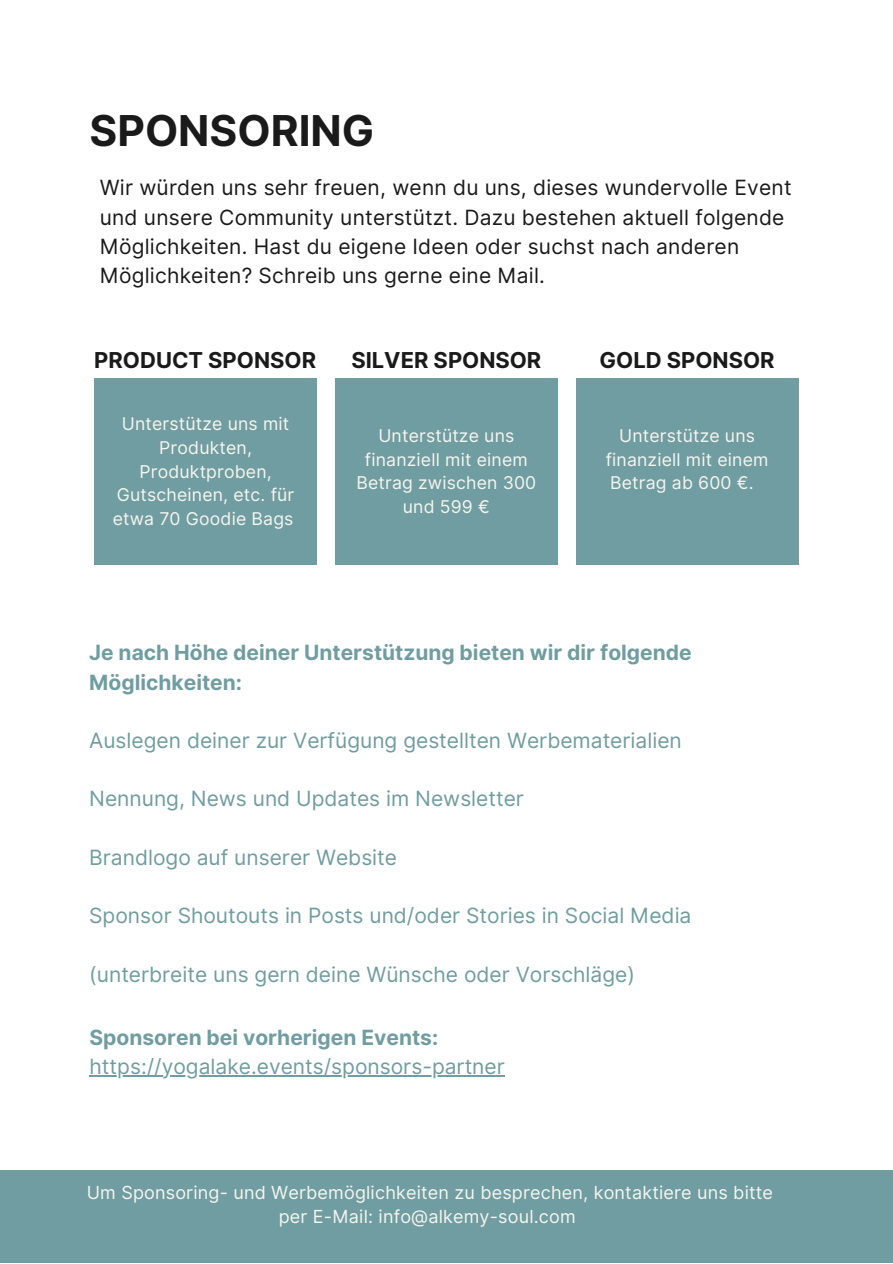
<style>
.page{position:relative;width:893px;height:1264px;background:#fff}
.page>*{position:absolute;margin:0;border:0;box-sizing:border-box;transform-origin:0 0}
.t1{font:700 42.6px "Inter";color:#1b1a1a}
.t2{font:700 21.9px "Inter";color:#1b1a1a}
.t3{font:21px "Inter";color:#709da1}
.t4{font:21px/29.2px "Inter";letter-spacing:.01em;color:#1b1a1a}
.t5{font:700 21px/29.2px "Inter";color:#709da1}
.t6{font:18px/24.8px "Inter";letter-spacing:.01em;color:#f5f5ef;text-align:center}
.t7{font:17.55px/23.5px "Inter";letter-spacing:.01em;color:#f5f5ef;text-align:center}
</style>
<div class="page">
<div style="left:0;top:1170px;width:892px;height:92px;background:#709da1"></div>
<div style="left:94px;top:378px;width:223px;height:187px;background:#709da1"></div>
<div style="left:335px;top:378px;width:222px;height:187px;background:#709da1"></div>
<div style="left:575px;top:378px;width:223px;height:187px;background:#709da1"></div>
<hr style="left:90px;top:1075px;width:415px;height:1px;background:#709da1">
<p class="t1" style="left:90px;top:105px;width:286px">SPONSORING</p>
<p class="t4" style="left:100px;top:173px;width:693px">Wir würden uns sehr freuen, wenn du uns, dieses wundervolle Event und unsere Community unterstützt. Dazu bestehen aktuell folgende Möglichkeiten. Hast du eigene Ideen oder suchst nach anderen Möglichkeiten? Schreib uns gerne eine Mail.</p>
<p class="t2" style="left:94px;top:347px;width:223px">PRODUCT SPONSOR</p>
<p class="t7" style="left:113px;top:412px;width:183px">Unterstütze uns mit<br>Produkten,<br>Produktproben,<br>Gutscheinen, etc. für etwa 70 Goodie Bags</p>
<p class="t2" style="left:351px;top:347px;width:191px">SILVER SPONSOR</p>
<p class="t7" style="left:356px;top:424px;width:181px">Unterstütze uns finanziell mit einem<br>Betrag zwischen 300 und 599 €</p>
<p class="t2" style="left:599px;top:347px;width:176px">GOLD SPONSOR</p>
<p class="t7" style="left:605px;top:424px;width:164px">Unterstütze uns finanziell mit einem<br>Betrag ab 600 €.</p>
<p class="t5" style="left:89px;top:638px;width:604px">Je nach Höhe deiner Unterstützung bieten wir dir folgende<br>Möglichkeiten:</p>
<p class="t3" style="left:89px;top:727px;width:594px">Auslegen deiner zur Verfügung gestellten Werbematerialien</p>
<p class="t3" style="left:89px;top:786px;width:436px">Nennung, News und Updates im Newsletter</p>
<p class="t3" style="left:89px;top:844px;width:309px">Brandlogo auf unserer Website</p>
<p class="t3" style="left:89px;top:903px;width:603px">Sponsor Shoutouts in Posts und/oder Stories in Social Media</p>
<p class="t3" style="left:89px;top:961px;width:547px">(unterbreite uns gern deine Wünsche oder Vorschläge)</p>
<p class="t5" style="left:90px;top:1022px;width:350px">Sponsoren bei vorherigen Events:</p>
<p class="t3" style="left:90px;top:1053px;width:417px">https://yogalake.events/sponsors-partner</p>
<p class="t6" style="left:87px;top:1179px;width:687px">Um Sponsoring- und Werbemöglichkeiten zu besprechen, kontaktiere uns bitte per E-Mail: info@alkemy-soul.com</p>
</div>
